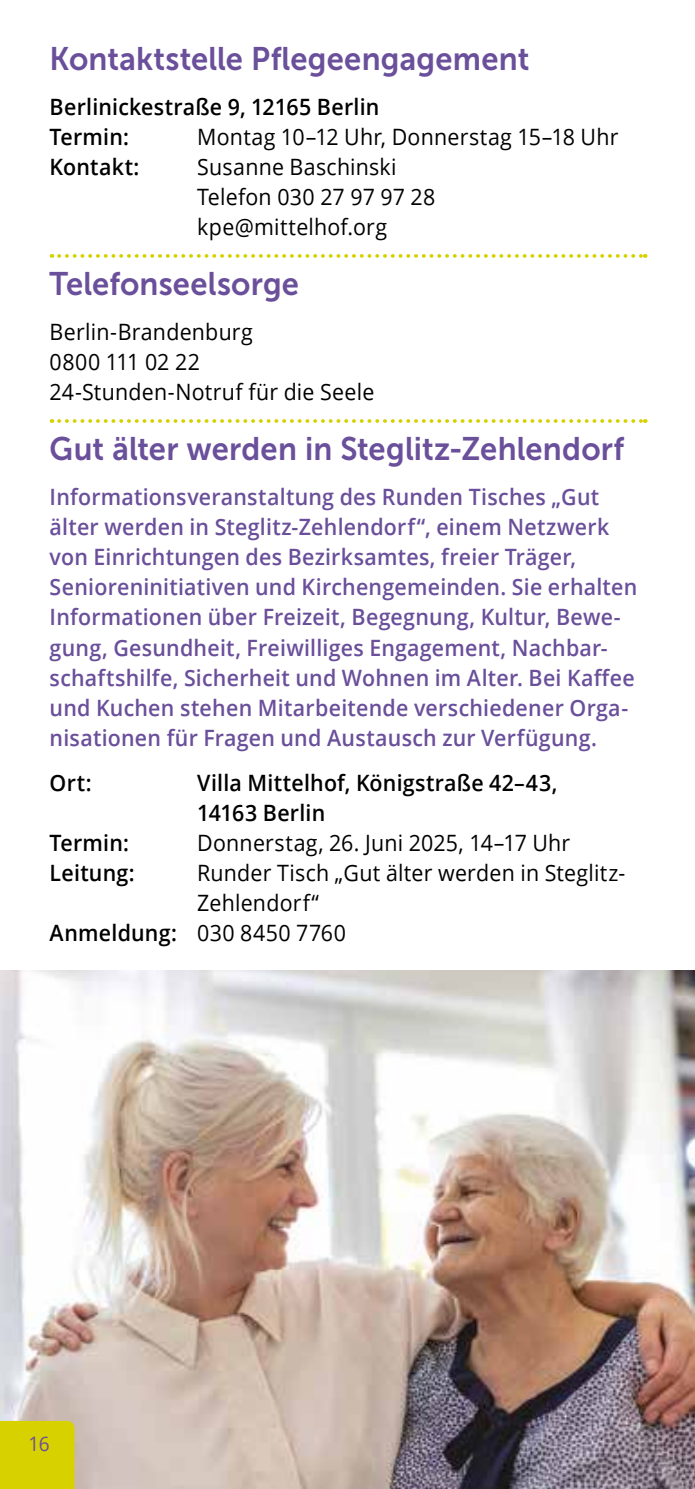
<style>
.page{position:relative;width:695px;height:1489px;background:#fff}
.page>*{position:absolute;margin:0;border:0;box-sizing:border-box;transform-origin:0 0}
.t1{font:32.5px "Museo Sans 700";letter-spacing:.005em;color:#6a4f9b;scale:.95 1}
.t2{font:600 22.5px/30px "Open Sans";letter-spacing:.01em;color:#6a4f9b;scale:.95 1}
.t3{font:22.5px/30px "Open Sans";letter-spacing:.01em;color:#000;scale:.95 1}
.t4{font:600 22.5px/30px "Open Sans";letter-spacing:.01em;color:#000;scale:.95 1}
.t5{font:20px "Open Sans";color:#6a4f9b;scale:.95 1}
.s1{font-weight:600}
</style>
<div class="page">
<img style="left:0;top:970px;width:694px;height:518px">
<div style="left:0;top:1420px;width:74px;height:68px;background:#d8d100"></div>
<svg style="left:59px;top:254px;width:586px;height:4px"></svg>
<svg style="left:59px;top:419px;width:586px;height:4px"></svg>
<h1 class="t1" style="left:50px;top:41px;width:506px">Kontaktstelle Pflegeengagement</h1>
<p class="t4" style="left:50px;top:92px;width:348px">Berlinickestraße 9, 12165 Berlin<br>Termin:</p>
<p class="t3" style="left:197px;top:121px;width:445px">Montag 10–12 Uhr, Donnerstag 15–18 Uhr</p>
<p class="t4" style="left:50px;top:152px;width:96px">Kontakt:</p>
<p class="t3" style="left:197px;top:151px;width:252px">Susanne Baschinski<br>Telefon 030 27 97 97 28 kpe@mittelhof.org</p>
<h1 class="t1" style="left:50px;top:266px;width:264px">Telefonseelsorge</h1>
<p class="t3" style="left:50px;top:316px;width:343px">Berlin-Brandenburg<br>0800 111 02 22<br>24-Stunden-Notruf für die Seele</p>
<h1 class="t1" style="left:50px;top:431px;width:606px">Gut älter werden in Steglitz-Zehlendorf</h1>
<p class="t2" style="left:50px;top:482px;width:620px">Informationsveranstaltung des Runden Tisches „Gut älter werden in Steglitz-Zehlendorf“, einem Netzwerk von Einrichtungen des Bezirksamtes, freier Träger, Senioreninitiativen und Kirchengemeinden. Sie erhalten Informationen über Freizeit, Begegnung, Kultur, Bewe&shy;gung, Gesundheit, Freiwilliges Engagement, Nachbar&shy;schaftshilfe, Sicherheit und Wohnen im Alter. Bei Kaffee und Kuchen stehen Mitarbeitende verschiedener Orga&shy;nisationen für Fragen und Austausch zur Verfügung.</p>
<p class="t4" style="left:50px;top:767px;width:46px">Ort:</p>
<p class="t4" style="left:197px;top:767px;width:380px">Villa Mittelhof, Königstraße 42–43,<br>14163 Berlin</p>
<p class="t4" style="left:50px;top:827px;width:85px">Termin:</p>
<p class="t3" style="left:197px;top:826px;width:394px">Donnerstag, 26. Juni 2025, 14–17 Uhr</p>
<p class="t4" style="left:50px;top:857px;width:91px">Leitung:</p>
<p class="t3" style="left:197px;top:856px;width:452px">Runder Tisch „Gut älter werden in Steglitz-</p>
<p class="t3" style="left:197px;top:886px;width:130px">Zehlendorf“</p>
<p class="t3" style="left:50px;top:916px;width:313px"><span class="s1">Anmeldung:</span> 030 8450 7760</p>
<p class="t5" style="left:29px;top:1429px;width:24px">16</p>
</div>
